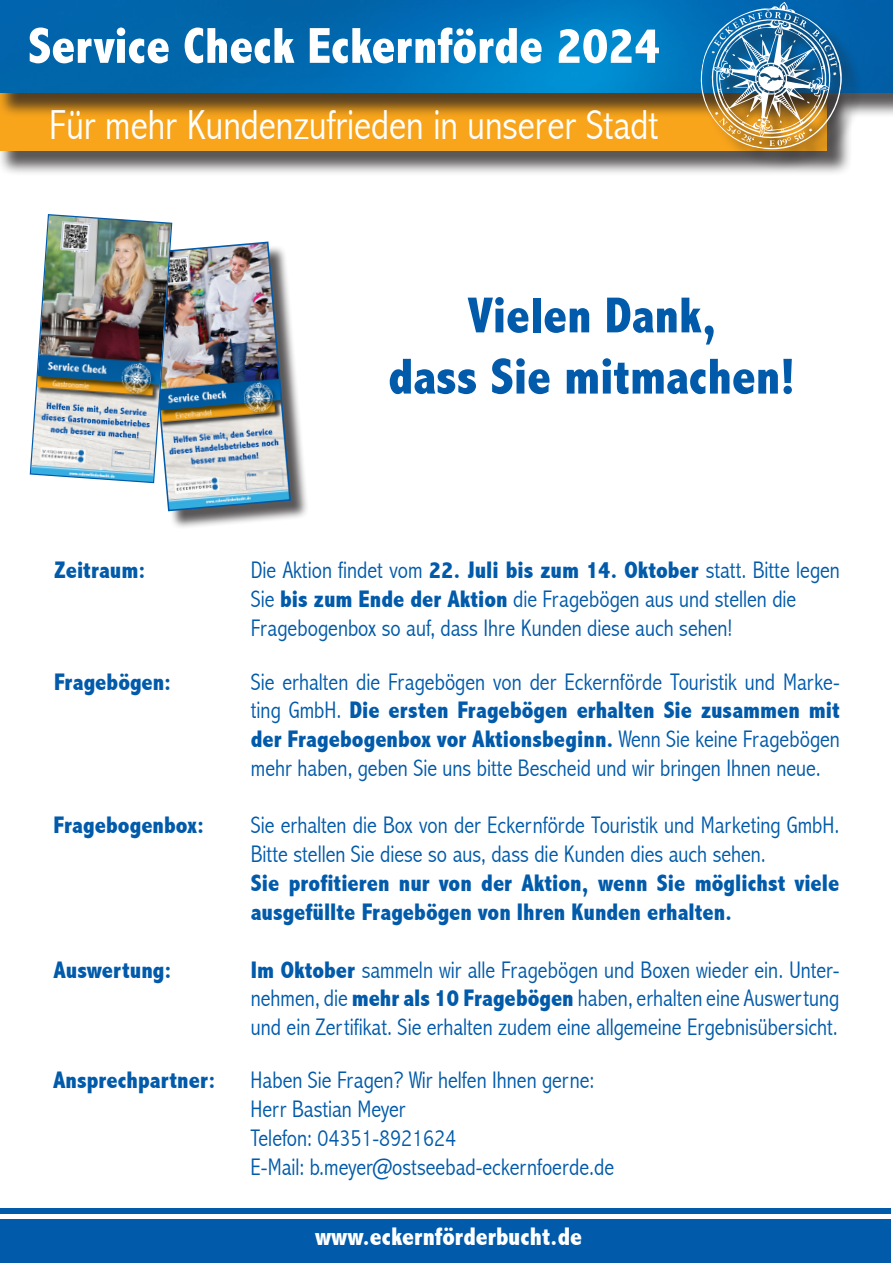
<style>
.page{position:relative;width:893px;height:1263px;background:#fff}
.page>*{position:absolute;margin:0;border:0;box-sizing:border-box;transform-origin:0 0}
.t1{font:800 condensed 51px "Abadi";color:#015aaa}
.t2{font:800 condensed 51px "Abadi";color:#fff}
.t3{font:300 condensed 42px "Abadi";color:#fff}
.t4{font:800 condensed 25.5px "Abadi";color:#fff}
.t5{font:300 condensed 24px/28.8px "Abadi";color:#015aaa}
.t6{font:800 condensed 24px/28.8px "Abadi";color:#015aaa}
.s1{font-weight:800}
</style>
<div class="page">
<div style="left:148px;top:244px;width:161px;height:285px;background:#231f20;opacity:.75"></div>
<div style="left:0;top:1209px;width:891px;height:54px;background:#015aaa"></div>
<hr style="left:0;top:1214px;width:893px;height:4px;background:#fff">
<div style="left:0;top:89px;width:852px;height:87px;background:#231f20;opacity:.75"></div>
<div style="left:0;top:86px;width:827px;height:65px;background:#f9a51b"></div>
<div style="left:0;top:3px;width:893px;height:115px;background:#231f20;opacity:.75"></div>
<img style="left:0;top:0;width:893px;height:92px">
<img style="left:29px;top:214px;width:263px;height:298px">
<div style="left:703px;top:5px;width:159px;height:165px;background:#231f20;opacity:.75"></div>
<img style="left:699px;top:2px;width:144px;height:151px">
<p class="t2" style="left:28px;top:16px;width:634px">Service Check Eckernförde 2024</p>
<p class="t3" style="left:49px;top:100px;width:611px">Für mehr Kundenzufrieden in unserer Stadt</p>
<p class="t1" style="left:467px;top:286px;width:250px">Vielen Dank,</p>
<p class="t1" style="left:388px;top:347px;width:408px">dass Sie mitmachen!</p>
<p class="t6" style="left:54px;top:555px;width:93px">Zeitraum:</p>
<p class="t5" style="left:251px;top:555px;width:590px">Die Aktion findet vom <span class="s1">22. Juli bis zum 14. Oktober</span> statt. Bitte legen<br>Sie <span class="s1">bis zum Ende der Aktion</span> die Fragebögen aus und stellen die</p>
<p class="t5" style="left:251px;top:613px;width:483px">Fragebogenbox so auf, dass Ihre Kunden diese auch sehen!</p>
<p class="t6" style="left:54px;top:667px;width:119px">Fragebögen:</p>
<p class="t5" style="left:251px;top:667px;width:590px;text-align:justify">Sie erhalten die Fragebögen von der Eckernförde Touristik und Marke&shy;ting GmbH. <span class="s1">Die ersten Fragebögen erhalten Sie zusammen mit der Fragebogenbox vor Aktionsbeginn.</span> Wenn Sie keine Fragebögen mehr haben, geben Sie uns bitte Bescheid und wir bringen Ihnen neue.</p>
<p class="t6" style="left:54px;top:811px;width:152px">Fragebogenbox:</p>
<p class="t5" style="left:251px;top:811px;width:590px">Sie erhalten die Box von der Eckernförde Touristik und Marketing GmbH.<br>Bitte stellen Sie diese so aus, dass die Kunden dies auch sehen.</p>
<p class="t6" style="left:251px;top:868px;width:590px">Sie profitieren nur von der Aktion, wenn Sie möglichst viele ausgefüllte Fragebögen von Ihren Kunden erhalten.</p>
<p class="t6" style="left:54px;top:955px;width:120px">Auswertung:</p>
<p class="t5" style="left:251px;top:955px;width:590px;text-align:justify"><span class="s1">Im Oktober</span> sammeln wir alle Fragebögen und Boxen wieder ein. Unter&shy;nehmen, die <span class="s1">mehr als 10 Fragebögen</span> haben, erhalten eine Auswertung und ein Zertifikat. Sie erhalten zudem eine allgemeine Ergebnisübersicht.</p>
<p class="t6" style="left:53px;top:1066px;width:164px">Ansprechpartner:</p>
<p class="t5" style="left:250px;top:1066px;width:345px">Haben Sie Fragen? Wir helfen Ihnen gerne:</p>
<p class="t5" style="left:250px;top:1095px;width:157px">Herr Bastian Meyer</p>
<p class="t5" style="left:250px;top:1123px;width:207px">Telefon: 04351-8921624</p>
<p class="t5" style="left:250px;top:1152px;width:365px">E-Mail: b.meyer@ostseebad-eckernfoerde.de</p>
<p class="t4" style="left:315px;top:1221px;width:269px">www.eckernförderbucht.de</p>
</div>
